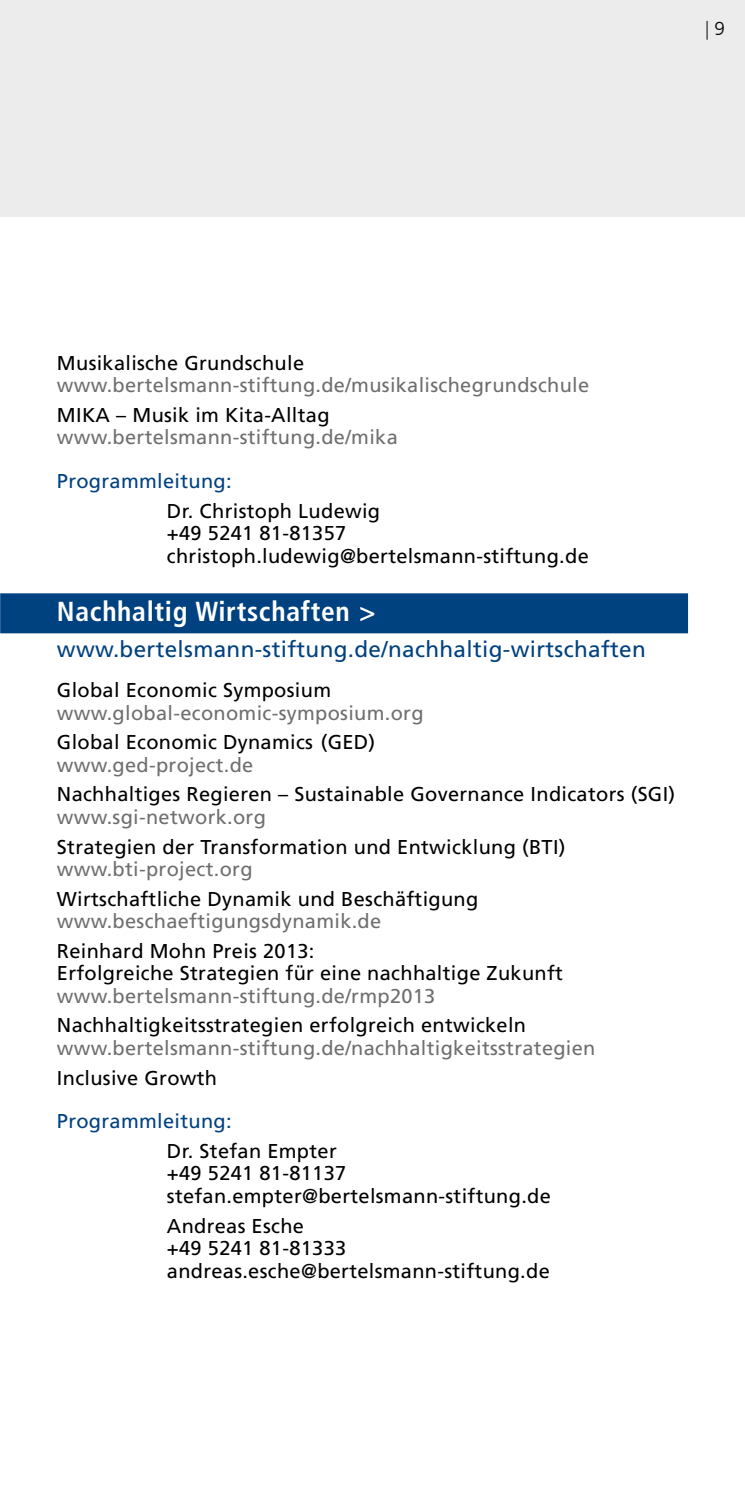
<style>
.page{position:relative;width:745px;height:1489px;background:#fff}
.page>*{position:absolute;margin:0;border:0;box-sizing:border-box;transform-origin:0 0}
.t1{font:700 condensed 27.5px "Frutiger LT Com";letter-spacing:.025em;color:#fff}
.t2{font:22.5px "Frutiger LT Com";letter-spacing:.015em;color:#004180}
.t3{font:20px/22.5px "Frutiger LT Com";letter-spacing:.015em;color:#000}
.t4{font:20px "Frutiger LT Com";letter-spacing:.015em;color:#6f6f6e}
.t5{font:20px "Frutiger LT Com";letter-spacing:.015em;color:#004180}
.t6{font:300 condensed 18.75px "Frutiger LT Com";color:#000}
.s1{font-stretch:normal}
</style>
<div class="page">
<div style="left:0;top:0;width:744px;height:216px;background:#ececed"></div>
<div style="left:0;top:593px;width:687px;height:40px;background:#004180"></div>
<p class="t6" style="left:704px;top:18px;width:21px">| <span class="s1">9</span></p>
<p class="t3" style="left:57px;top:351px;width:248px">Musikalische Grundschule</p>
<p class="t4" style="left:57px;top:373px;width:533px">www.bertelsmann-stiftung.de/musikalischegrundschule</p>
<p class="t3" style="left:57px;top:403px;width:274px">MIKA – Musik im Kita-Alltag</p>
<p class="t4" style="left:57px;top:425px;width:342px">www.bertelsmann-stiftung.de/mika</p>
<p class="t5" style="left:57px;top:469px;width:176px">Programmleitung:</p>
<p class="t3" style="left:167px;top:499px;width:423px">Dr. Christoph Ludewig<br>+49 5241 81-81357 christoph.ludewig@bertelsmann-stiftung.de</p>
<h1 class="t1" style="left:57px;top:595px;width:320px">Nachhaltig Wirtschaften &gt;</h1>
<p class="t2" style="left:57px;top:636px;width:590px">www.bertelsmann-stiftung.de/nachhaltig-wirtschaften</p>
<p class="t3" style="left:57px;top:679px;width:275px">Global Economic Symposium</p>
<p class="t4" style="left:57px;top:701px;width:368px">www.global-economic-symposium.org</p>
<p class="t3" style="left:57px;top:731px;width:319px">Global Economic Dynamics (GED)</p>
<p class="t4" style="left:57px;top:753px;width:198px">www.ged-project.de</p>
<p class="t3" style="left:57px;top:783px;width:619px">Nachhaltiges Regieren – Sustainable Governance Indicators (SGI)</p>
<p class="t4" style="left:57px;top:805px;width:210px">www.sgi-network.org</p>
<p class="t3" style="left:57px;top:835px;width:510px">Strategien der Transformation und Entwicklung (BTI)</p>
<p class="t4" style="left:57px;top:857px;width:197px">www.bti-project.org</p>
<p class="t3" style="left:57px;top:887px;width:422px">Wirtschaftliche Dynamik und Beschäftigung</p>
<p class="t4" style="left:57px;top:909px;width:326px">www.beschaeftigungsdynamik.de</p>
<p class="t3" style="left:57px;top:939px;width:507px">Reinhard Mohn Preis 2013:<br>Erfolgreiche Strategien für eine nachhaltige Zukunft</p>
<p class="t4" style="left:57px;top:984px;width:380px">www.bertelsmann-stiftung.de/rmp2013</p>
<p class="t3" style="left:57px;top:1014px;width:470px">Nachhaltigkeitsstrategien erfolgreich entwickeln</p>
<p class="t4" style="left:57px;top:1036px;width:539px">www.bertelsmann-stiftung.de/nachhaltigkeitsstrategien</p>
<p class="t3" style="left:57px;top:1066px;width:162px">Inclusive Growth</p>
<p class="t5" style="left:57px;top:1109px;width:176px">Programmleitung:</p>
<p class="t3" style="left:167px;top:1139px;width:385px">Dr. Stefan Empter<br>+49 5241 81-81137 stefan.empter@bertelsmann-stiftung.de</p>
<p class="t3" style="left:167px;top:1214px;width:384px">Andreas Esche<br>+49 5241 81-81333 andreas.esche@bertelsmann-stiftung.de</p>
</div>
